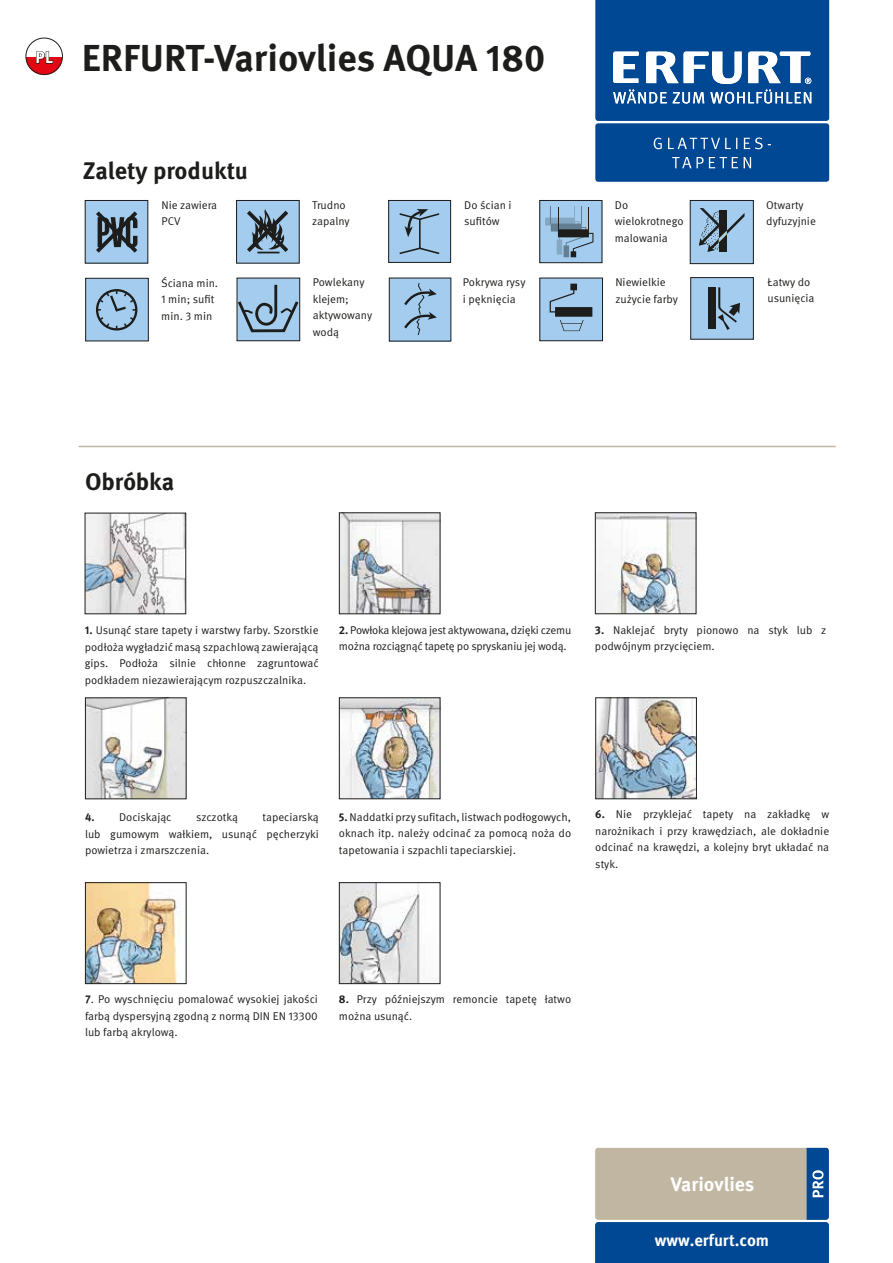
<style>
.page{position:relative;width:893px;height:1263px;background:#fff}
.page>*{position:absolute;margin:0;border:0;box-sizing:border-box;transform-origin:0 0}
.t1{font:700 37.5px "Meta Pro";color:#1d1d1b}
.t2{font:700 24px "Meta Pro";letter-spacing:-.005em;color:#1d1d1b}
.t3{font:700 19.5px "Meta Pro";color:#fff}
.t4{font:700 16.5px "Meta Pro";color:#fff}
.t5{font:11.25px/16.5px "Meta Pro";letter-spacing:-.005em;color:#1d1d1b}
.t6{font:11.25px/16.5px "Meta Pro";letter-spacing:-.025em;color:#1d1d1b}
.s1{font-weight:700}
</style>
<div class="page">
<div style="left:85px;top:201px;width:63px;height:62px;background:#a3ccee"></div>
<svg style="left:96px;top:211px;width:41px;height:42px"></svg>
<div style="left:237px;top:200px;width:62px;height:63px;background:#a3ccee"></div>
<svg style="left:247px;top:209px;width:41px;height:44px"></svg>
<div style="left:236px;top:200px;width:63px;height:63px;border:1px solid #1d1d1b"></div>
<svg style="left:390px;top:202px;width:59px;height:59px;background:#97bddc"></svg>
<div style="left:388px;top:200px;width:63px;height:63px;border:1px solid #1d1d1b"></div>
<svg style="left:542px;top:202px;width:58px;height:59px;background:#8cafcb"></svg>
<div style="left:540px;top:200px;width:62px;height:63px;border:1px solid #1d1d1b"></div>
<div style="left:690px;top:200px;width:63px;height:63px;background:#a3ccee"></div>
<svg style="left:699px;top:208px;width:45px;height:44px"></svg>
<div style="left:690px;top:200px;width:63px;height:64px;border:1px solid #1d1d1b"></div>
<div style="left:86px;top:279px;width:62px;height:62px;background:#a3ccee"></div>
<div style="left:96px;top:289px;width:41px;height:41px;border:2px solid #1d1d1b;border-radius:50%"></div>
<svg style="left:96px;top:291px;width:41px;height:39px"></svg>
<svg style="left:542px;top:280px;width:59px;height:59px;background:#8fb3d0"></svg>
<div style="left:540px;top:278px;width:63px;height:63px;border:1px solid #1d1d1b"></div>
<svg style="left:391px;top:280px;width:58px;height:59px;background:#99bfdf"></svg>
<svg style="left:693px;top:279px;width:58px;height:58px;background:#8dafcb"></svg>
<img style="left:87px;top:515px;width:97px;height:97px">
<img style="left:597px;top:514px;width:97px;height:98px">
<div style="left:595px;top:512px;width:101px;height:102px;border:1px solid #1d1d1b"></div>
<img style="left:341px;top:514px;width:97px;height:98px">
<div style="left:339px;top:512px;width:101px;height:102px;border:1px solid #1d1d1b"></div>
<img style="left:341px;top:699px;width:97px;height:98px">
<div style="left:339px;top:697px;width:101px;height:102px;border:1px solid #1d1d1b"></div>
<img style="left:87px;top:699px;width:98px;height:98px">
<div style="left:85px;top:697px;width:102px;height:102px;border:1px solid #1d1d1b"></div>
<img style="left:597px;top:699px;width:98px;height:98px">
<div style="left:595px;top:697px;width:102px;height:102px;border:1px solid #1d1d1b"></div>
<img style="left:87px;top:884px;width:91px;height:98px">
<div style="left:85px;top:882px;width:102px;height:102px;border:1px solid #1d1d1b"></div>
<svg style="left:595px;top:0;width:234px;height:121px;background:#2864a4"></svg>
<div style="left:595px;top:123px;width:234px;height:59px;background:#004894;border-radius:3px"></div>
<svg style="left:672px;top:157px;width:79px;height:11px"></svg>
<svg style="left:654px;top:137px;width:117px;height:12px"></svg>
<img style="left:341px;top:884px;width:79px;height:98px">
<div style="left:339px;top:882px;width:101px;height:102px;border:1px solid #1d1d1b"></div>
<hr style="left:79px;top:446px;width:756px;height:1px;background:#c1b6a2">
<svg style="left:595px;top:1147px;width:234px;height:116px;background:#768d9f"></svg>
<svg style="left:239px;top:280px;width:59px;height:59px;background:#8dafcc"></svg>
<div style="left:237px;top:278px;width:63px;height:63px;border:1px solid #1d1d1b"></div>
<svg style="left:26px;top:57px;width:36px;height:18px"></svg>
<div style="left:26px;top:38px;width:37px;height:37px;border:1px solid #1d1d1b;border-radius:50%"></div>
<svg style="left:36px;top:51px;width:18px;height:13px"></svg>
<h3 class="t4" style="left:35px;top:45px;width:19px">PL</h3>
<h1 class="t1" style="left:82px;top:28px;width:465px">ERFURT-Variovlies AQUA 180</h1>
<h2 class="t2" style="left:83px;top:152px;width:167px">Zalety produktu</h2>
<p class="t5" style="left:464px;top:196px;width:49px">Do ścian i sufitów</p>
<p class="t5" style="left:312px;top:196px;width:39px">Trudno zapalny</p>
<p class="t5" style="left:162px;top:196px;width:57px">Nie zawiera<br>PCV</p>
<p class="t5" style="left:766px;top:196px;width:51px">Otwarty dyfuzyjnie</p>
<p class="t5" style="left:615px;top:196px;width:70px">Do wielokrotnego malowania</p>
<p class="t5" style="left:161px;top:274px;width:58px">Ściana min.<br>1 min; sufit min. 3 min</p>
<p class="t5" style="left:615px;top:273px;width:64px">Niewielkie zużycie farby</p>
<p class="t5" style="left:463px;top:273px;width:64px">Pokrywa rysy i pęknięcia</p>
<p class="t5" style="left:767px;top:273px;width:48px">Łatwy do usunięcia</p>
<p class="t5" style="left:313px;top:273px;width:61px">Powlekany klejem; aktywowany wodą</p>
<h2 class="t2" style="left:85px;top:463px;width:91px">Obróbka</h2>
<p class="t5" style="left:85px;top:621px;width:235px;text-align:justify"><span class="s1">1.</span> Usunąć stare tapety i warstwy farby. Szorstkie podłoża wygładzić masą szpachlową zawierającą gips. Podłoża silnie chłonne zagruntować podkładem niezawierającym rozpuszczalnika.</p>
<p class="t5" style="left:595px;top:621px;width:233px"><span class="s1">3.</span> Naklejać bryty pionowo na styk lub z podwójnym przycięciem.</p>
<p class="t6" style="left:339px;top:621px;width:234px"><span class="s1">2.</span> Powłoka klejowa jest aktywowana, dzięki czemu można rozciągnąć tapetę po spryskaniu jej wodą.</p>
<p class="t5" style="left:85px;top:808px;width:88px"><span class="s1">4.</span> Dociskając</p>
<p class="t5" style="left:196px;top:808px;width:44px">szczotką</p>
<p class="t5" style="left:85px;top:808px;width:235px;text-align:justify;text-indent:178px">tapeciarską lub gumowym wałkiem, usunąć pęcherzyki powietrza i zmarszczenia.</p>
<p class="t5" style="left:339px;top:808px;width:234px;text-align:justify"><span class="s1">5.</span>Naddatki przy sufitach, listwach podłogowych, oknach itp. należy odcinać za pomocą noża do tapetowania i szpachli tapeciarskiej.</p>
<p class="t5" style="left:595px;top:805px;width:235px;text-align:justify"><span class="s1">6.</span> Nie przyklejać tapety na zakładkę w narożnikach i przy krawędziach, ale dokładnie odcinać na krawędzi, a kolejny bryt układać na styk.</p>
<p class="t5" style="left:85px;top:990px;width:234px;text-align:justify"><span class="s1">7</span>. Po wyschnięciu pomalować wysokiej jakości farbą dyspersyjną zgodną z normą DIN EN 13300 lub farbą akrylową.</p>
<p class="t5" style="left:339px;top:990px;width:234px"><span class="s1">8.</span> Przy późniejszym remoncie tapetę łatwo można usunąć.</p>
<h3 class="t3" style="left:671px;top:1168px;width:85px">Variovlies</h3>
<h3 class="t4" style="left:655px;top:1227px;width:116px">www.erfurt.com</h3>
</div>
